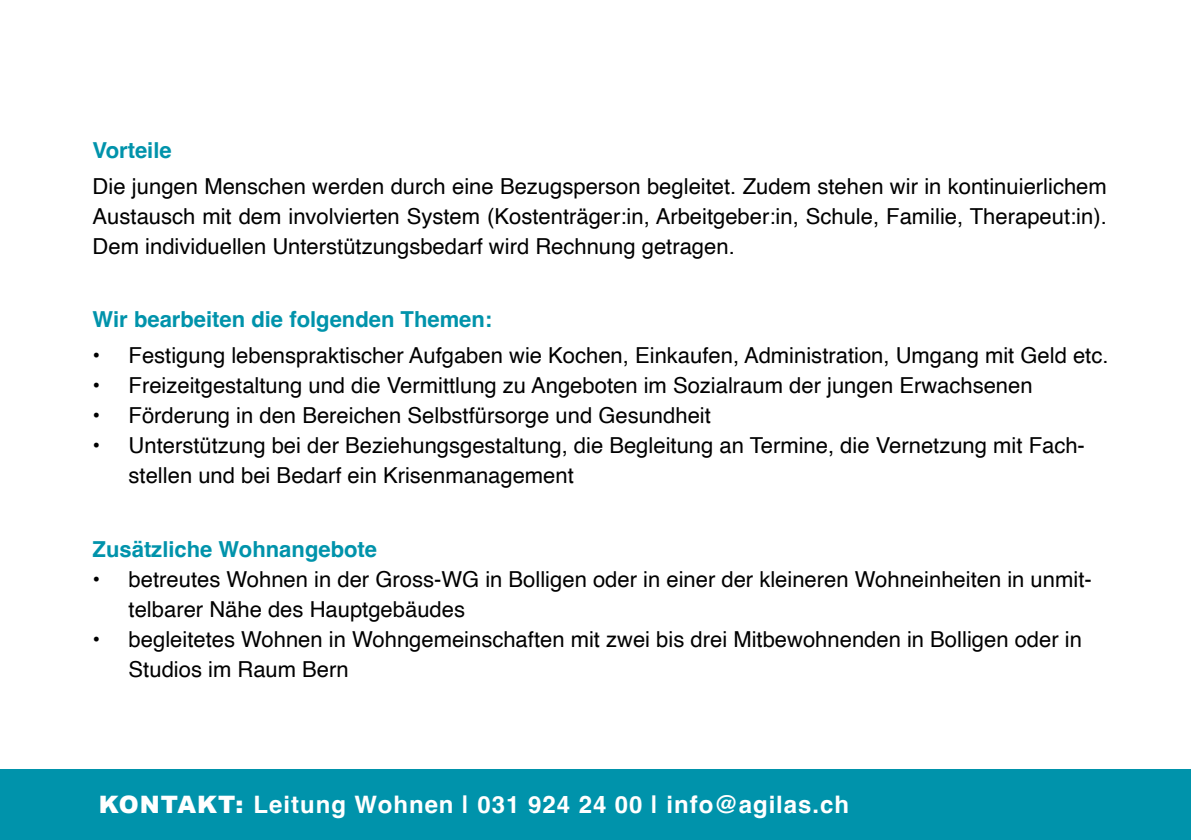
<style>
.page{position:relative;width:1191px;height:840px;background:#fff}
.page>*{position:absolute;margin:0;border:0;box-sizing:border-box;transform-origin:0 0}
.t1{font:700 24px "Helvetica";letter-spacing:.04em;color:#fff}
.t2{font:22px/30px "Helvetica";color:#000}
.t3{font:700 22px "Helvetica";color:#0093ab}
.s1{font-family:"Arial";font-weight:900}
</style>
<div class="page">
<div style="left:0;top:768px;width:1191px;height:71px;background:#0093ab"></div>
<p class="t3" style="left:93px;top:137px;width:81px">Vorteile</p>
<p class="t2" style="left:93px;top:172px;width:1015px;text-align:justify">Die jungen Menschen werden durch eine Bezugsperson begleitet. Zudem stehen wir in kontinuierlichem Austausch mit dem involvierten System (Kostenträger:in, Arbeitgeber:in, Schule, Familie, Therapeut:in).<br>Dem individuellen Unterstützungsbedarf wird Rechnung getragen.</p>
<p class="t3" style="left:93px;top:306px;width:401px">Wir bearbeiten die folgenden Themen:</p>
<p class="t2" style="left:93px;top:341px;width:1017px">• Festigung lebenspraktischer Aufgaben wie Kochen, Einkaufen, Administration, Umgang mit Geld etc.</p>
<p class="t2" style="left:93px;top:371px;width:941px">• Freizeitgestaltung und die Vermittlung zu Angeboten im Sozialraum der jungen Erwachsenen</p>
<p class="t2" style="left:93px;top:401px;width:620px">• Förderung in den Bereichen Selbstfürsorge und Gesundheit</p>
<p class="t2" style="left:129px;top:431px;width:957px;text-indent:-36px">• Unterstützung bei der Beziehungsgestaltung, die Begleitung an Termine, die Vernetzung mit Fach&shy;stellen und bei Bedarf ein Krisenmanagement</p>
<p class="t3" style="left:93px;top:535px;width:286px">Zusätzliche Wohnangebote</p>
<p class="t2" style="left:129px;top:564px;width:964px;text-indent:-36px">• betreutes Wohnen in der Gross-WG in Bolligen oder in einer der kleineren Wohneinheiten in unmit&shy;telbarer Nähe des Hauptgebäudes</p>
<p class="t2" style="left:129px;top:624px;width:954px;text-indent:-36px">• begleitetes Wohnen in Wohngemeinschaften mit zwei bis drei Mitbewohnenden in Bolligen oder in<br>Studios im Raum Bern</p>
<p class="t1" style="left:99px;top:789px;width:752px"><span class="s1">KONTAKT:</span> Leitung Wohnen | 031 924 24 00 | info@agilas.ch</p>
</div>
